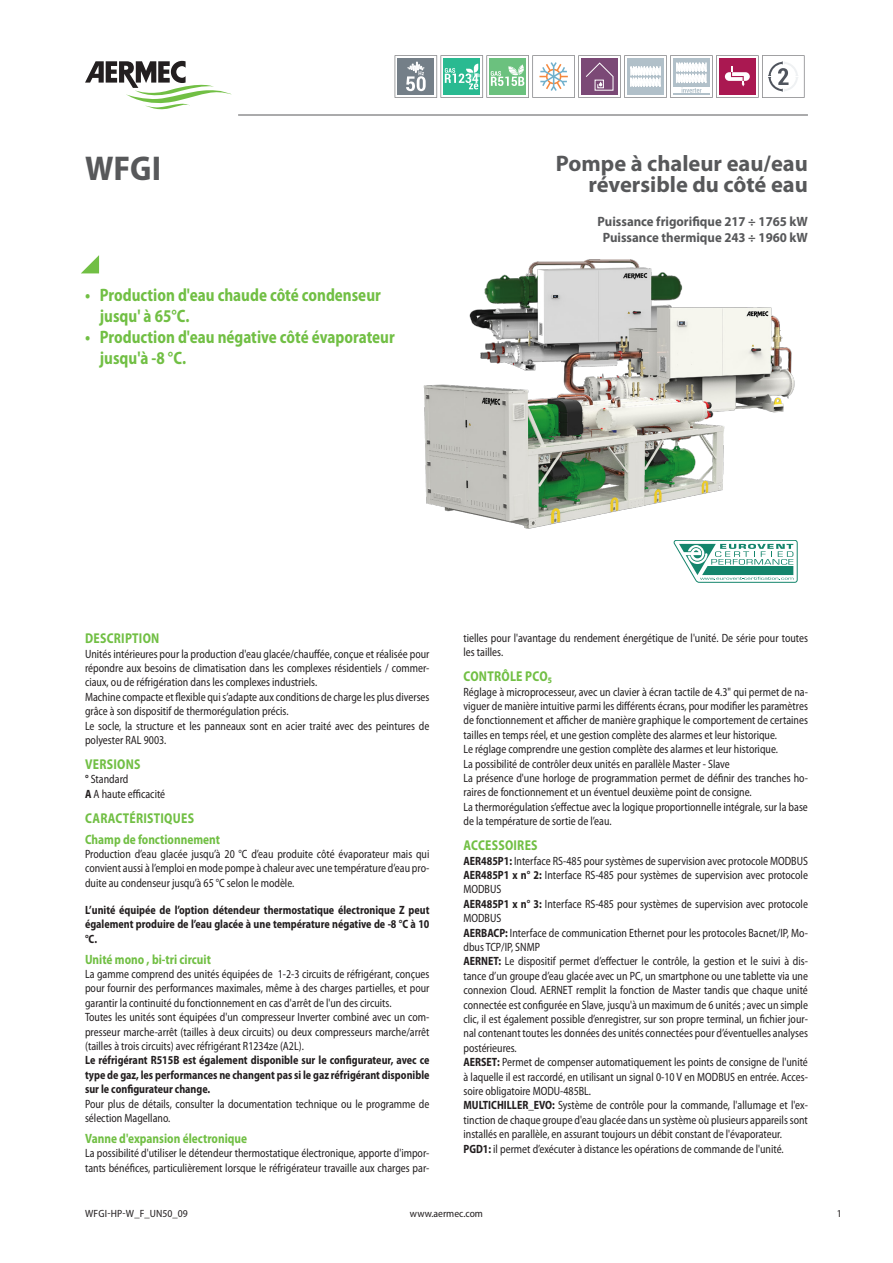
<style>
.page{position:relative;width:893px;height:1263px;background:#fff}
.page>*{position:absolute;margin:0;border:0;box-sizing:border-box;transform-origin:0 0}
.grandezza{font:700 semi-condensed 34.5px "Myriad Pro";color:#57585a}
.descrizione{font:700 22.5px/21px "Myriad Pro";color:#57585a;text-align:right}
.t1{font:700 semi-condensed 18px/21px "Myriad Pro";color:#71bf44;scale:.9 1}
.t2{font:700 semi-condensed 14.25px "Myriad Pro";letter-spacing:.02em;color:#71bf44;scale:.9 1}
.t3{font:700 semi-condensed 13.5px "Myriad Pro";color:#71bf44;scale:.9 1}
.dettaglio{font:700 13.5px "Myriad Pro";color:#57585a;scale:.95 1}
.normale_fr{font:semi-condensed 12px/14.4px "Myriad Pro";color:#231f20;scale:.9 1}
.normaleInline_fr{font:semi-condensed 12px/14.4px "Myriad Pro";color:#231f20;scale:.9 1}
.normaleInline_fr-2{font:700 semi-condensed 12px/14.4px "Myriad Pro";color:#231f20;text-align:justify;scale:.9 1}
.normaleEvidenziatoSpazioSopra_fr{font:700 semi-condensed 12px/14.4px "Myriad Pro";color:#231f20;text-align:justify;scale:.9 1}
.t4{font:semi-condensed 10.5px "Myriad Pro";letter-spacing:.02em;color:#231f20}
.t5{font:semi-condensed 10.5px "Myriad Pro";color:#231f20}
.s1{font-weight:700}
</style>
<div class="page">
<svg style="left:81px;top:255px;width:18px;height:18px"></svg>
<hr style="left:238px;top:115px;width:570px;height:1px;background:#57585a">
<svg style="left:85px;top:61px;width:147px;height:48px"></svg>
<img style="left:423px;top:259px;width:372px;height:270px">
<svg style="left:395px;top:55px;width:409px;height:43px"></svg>
<svg style="left:674px;top:540px;width:123px;height:43px"></svg>
<p class="grandezza" style="left:85px;top:146px;width:78px">WFGI</p>
<p class="t1" style="left:100px;top:284px;width:314px;text-indent:-15px">• Production d'eau chaude côté condenseur jusqu' à 65°C.</p>
<p class="t1" style="left:100px;top:326px;width:329px;text-indent:-15px">• Production d'eau négative côté évaporateur jusqu'à -8 °C.</p>
<p class="descrizione" style="left:556px;top:153px;width:253px">Pompe à chaleur eau/eau réversible du côté eau</p>
<p class="dettaglio" style="left:597px;top:213px;width:223px">Puissance frigorifique 217 ÷ 1765 kW</p>
<p class="dettaglio" style="left:603px;top:229px;width:218px">Puissance thermique 243 ÷ 1960 kW</p>
<p class="t2" style="left:85px;top:629px;width:84px">DESCRIPTION</p>
<p class="normale_fr" style="left:85px;top:646px;width:384px;text-align:justify">Unités intérieures pour la production d'eau glacée/chauffée, conçue et réalisée pour répondre aux besoins de climatisation dans les complexes résidentiels / commer&shy;ciaux, ou de réfrigération dans les complexes industriels.</p>
<p class="normale_fr" style="left:85px;top:689px;width:384px">Machine compacte et flexible qui s’adapte aux conditions de charge les plus diverses grâce à son dispositif de thermorégulation précis.</p>
<p class="normale_fr" style="left:85px;top:718px;width:384px">Le socle, la structure et les panneaux sont en acier traité avec des peintures de polyester RAL 9003.</p>
<p class="t2" style="left:85px;top:755px;width:63px">VERSIONS</p>
<p class="normale_fr" style="left:85px;top:772px;width:50px"><span class="s1">°</span> Standard</p>
<p class="normale_fr" style="left:85px;top:786px;width:91px"><span class="s1">A</span> A haute efficacité</p>
<p class="t2" style="left:85px;top:809px;width:122px">CARACTÉRISTIQUES</p>
<p class="t3" style="left:85px;top:830px;width:151px">Champ de fonctionnement</p>
<p class="normale_fr" style="left:85px;top:847px;width:384px;text-align:justify">Production d’eau glacée jusqu’à 20 °C d’eau produite côté évaporateur mais qui convient aussi à l’emploi en mode pompe à chaleur avec une température d’eau pro&shy;duite au condenseur jusqu’à 65 °C selon le modèle.</p>
<p class="normaleEvidenziatoSpazioSopra_fr" style="left:85px;top:902px;width:384px">L’unité équipée de l’option détendeur thermostatique électronique Z peut également produire de l’eau glacée à une température négative de -8 °C à 10 °C.</p>
<p class="t3" style="left:85px;top:950px;width:141px">Unité mono , bi-tri circuit</p>
<p class="normale_fr" style="left:85px;top:966px;width:384px;text-align:justify">La gamme comprend des unités équipées de 1-2-3 circuits de réfrigérant, conçues pour fournir des performances maximales, même à des charges partielles, et pour garantir la continuité du fonctionnement en cas d'arrêt de l'un des circuits.</p>
<p class="normale_fr" style="left:85px;top:1010px;width:384px;text-align:justify">Toutes les unités sont équipées d'un compresseur Inverter combiné avec un com&shy;presseur marche-arrêt (tailles à deux circuits) ou deux compresseurs marche/arrêt (tailles à trois circuits) avec réfrigérant R1234ze (A2L).</p>
<p class="normaleInline_fr-2" style="left:85px;top:1053px;width:384px">Le réfrigérant R515B est également disponible sur le configurateur, avec ce type de gaz, les performances ne changent pas si le gaz réfrigérant disponible sur le configurateur change.</p>
<p class="normale_fr" style="left:85px;top:1096px;width:384px">Pour plus de détails, consulter la documentation technique ou le programme de sélection Magellano.</p>
<p class="t3" style="left:85px;top:1129px;width:182px">Vanne d'expansion électronique</p>
<p class="normale_fr" style="left:85px;top:1146px;width:384px">La possibilité d'utiliser le détendeur thermostatique électronique, apporte d'impor&shy;tants bénéfices, particulièrement lorsque le réfrigérateur travaille aux charges par-</p>
<p class="normale_fr" style="left:463px;top:630px;width:384px">tielles pour l'avantage du rendement énergétique de l'unité. De série pour toutes les tailles.</p>
<p class="t2" style="left:464px;top:667px;width:100px">CONTRÔLE PCO₅</p>
<p class="normale_fr" style="left:463px;top:684px;width:384px;text-align:justify">Réglage à microprocesseur, avec un clavier à écran tactile de 4.3" qui permet de na&shy;viguer de manière intuitive parmi les différents écrans, pour modifier les paramètres de fonctionnement et afficher de manière graphique le comportement de certaines tailles en temps réel, et une gestion complète des alarmes et leur historique.</p>
<p class="normale_fr" style="left:463px;top:742px;width:351px">Le réglage comprendre une gestion complète des alarmes et leur historique.</p>
<p class="normale_fr" style="left:463px;top:756px;width:297px">La possibilité de contrôler deux unités en parallèle Master - Slave</p>
<p class="normale_fr" style="left:463px;top:770px;width:384px">La présence d'une horloge de programmation permet de définir des tranches ho&shy;raires de fonctionnement et un éventuel deuxième point de consigne.</p>
<p class="normale_fr" style="left:463px;top:799px;width:384px">La thermorégulation s’effectue avec la logique proportionnelle intégrale, sur la base de la température de sortie de l’eau.</p>
<p class="t2" style="left:464px;top:836px;width:84px">ACCESSOIRES</p>
<p class="normaleInline_fr" style="left:463px;top:853px;width:384px"><span class="s1">AER485P1:</span> Interface RS-485 pour systèmes de supervision avec protocole MODBUS</p>
<p class="normaleInline_fr" style="left:463px;top:867px;width:384px"><span class="s1">AER485P1 x n° 2:</span> Interface RS-485 pour systèmes de supervision avec protocole<br>MODBUS</p>
<p class="normaleInline_fr" style="left:463px;top:896px;width:384px"><span class="s1">AER485P1 x n° 3:</span> Interface RS-485 pour systèmes de supervision avec protocole<br>MODBUS</p>
<p class="normaleInline_fr" style="left:463px;top:925px;width:384px"><span class="s1">AERBACP:</span> Interface de communication Ethernet pour les protocoles Bacnet/IP, Mo&shy;dbus TCP/IP, SNMP</p>
<p class="normaleInline_fr" style="left:463px;top:954px;width:384px;text-align:justify"><span class="s1">AERNET:</span> Le dispositif permet d’effectuer le contrôle, la gestion et le suivi à dis&shy;tance d’un groupe d’eau glacée avec un PC, un smartphone ou une tablette via une connexion Cloud. AERNET remplit la fonction de Master tandis que chaque unité connectée est configurée en Slave, jusqu'à un maximum de 6 unités ; avec un simple clic, il est également possible d’enregistrer, sur son propre terminal, un fichier jour&shy;nal contenant toutes les données des unités connectées pour d’éventuelles analyses postérieures.</p>
<p class="normaleInline_fr" style="left:463px;top:1055px;width:384px;text-align:justify"><span class="s1">AERSET:</span> Permet de compenser automatiquement les points de consigne de l'unité à laquelle il est raccordé, en utilisant un signal 0-10 V en MODBUS en entrée. Acces&shy;soire obligatoire MODU-485BL.</p>
<p class="normaleInline_fr" style="left:463px;top:1098px;width:384px;text-align:justify"><span class="s1">MULTICHILLER_EVO:</span> Système de contrôle pour la commande, l'allumage et l'ex&shy;tinction de chaque groupe d'eau glacée dans un système où plusieurs appareils sont installés en parallèle, en assurant toujours un débit constant de l'évaporateur.</p>
<p class="normaleInline_fr" style="left:463px;top:1141px;width:357px"><span class="s1">PGD1:</span> il permet d’exécuter à distance les opérations de commande de l'unité.</p>
<p class="t4" style="left:85px;top:1207px;width:104px">WFGI-HP-W_F_UN50_09</p>
<p class="t5" style="left:410px;top:1207px;width:75px">www.aermec.com</p>
<p class="t5" style="left:837px;top:1207px;width:6px">1</p>
</div>
